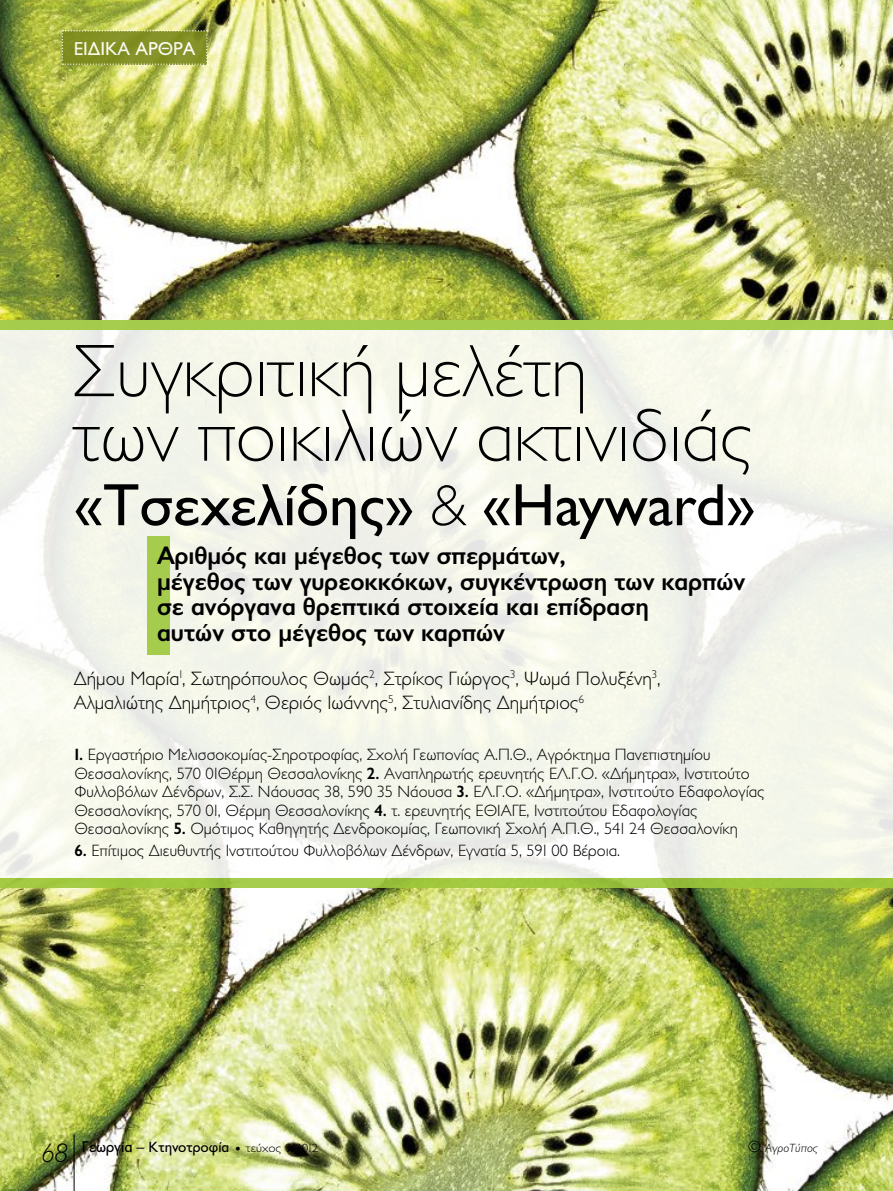
<style>
.page{position:relative;width:893px;height:1191px;background:#fff}
.page>*{position:absolute;margin:0;border:0;box-sizing:border-box;transform-origin:0 0}
.t1{font:300 expanded 75px/64.5px "Gill Sans Hel";color:#000}
.t2{font:60px "Gill Sans Hel Regular TF";color:#000}
.t3{font:italic 300 27px "Gill Sans Hel";color:#000}
.t4{font:25.5px/25.5px "Gill Sans Hel Demi";color:#000}
.t5{font:300 19.5px/24.6px "Gill Sans Hel";color:#000}
.t6{font:18.9px "Gill Sans Hel Regular TF";color:#fff}
.t7{font:300 16.5px/18.6px "Gill Sans Hel";color:#000}
.t8{font:15px "Gill Sans Hel Regular TF";color:#000}
.t9{font:italic 300 12px "Gill Sans Hel";color:#000;scale:1.1 1}
.s1{font-family:"Gill Sans Hel";font-weight:300;font-stretch:expanded}
.s2{font-family:"Gill Sans Hel Demi";font-weight:400}
.s3{font-size:15.75px}
.s4{font-family:"Gill Sans Hel";font-weight:300;font-style:italic;font-size:15.75px}
.s5{font-family:"Gill Sans Hel";font-weight:300;font-size:12px}
.s6{font-style:normal;font-size:15.75px}
</style>
<div class="page">
<img style="left:0;top:0;width:893px;height:1191px">
<hr style="left:74px;top:1134px;width:1px;height:57px;background:#000">
<svg style="left:62px;top:30px;width:146px;height:35px;background:#87942c"></svg>
<svg style="left:0;top:330px;width:893px;height:548px;fill:#f4f6ea"></svg>
<svg style="left:0;top:878px;width:893px;height:9px;background:#9ec640"></svg>
<div style="left:0;top:320px;width:893px;height:10px;background:#a6cc4c"></div>
<div style="left:147px;top:536px;width:23px;height:119px;background:#a5cc4c"></div>
<p class="t6" style="left:74px;top:38px;width:123px">ειδικά άρθρα</p>
<h1 class="t1" style="left:74px;top:339px;width:680px">Συγκριτική μελέτη<br>των ποικιλιών ακτινιδιάς</h1>
<h2 class="t2" style="left:74px;top:473px;width:683px">«Τσεχελίδης» <span class="s1">&amp;</span> «Hayward»</h2>
<h3 class="t4" style="left:157px;top:543px;width:590px">Αριθμός και μέγεθος των σπερμάτων,<br>μέγεθος των γυρεοκκόκων, συγκέντρωση των καρπών σε ανόργανα θρεπτικά στοιχεία και επίδραση<br>αυτών στο μέγεθος των καρπών</h3>
<p class="t5" style="left:74px;top:666px;width:588px">Δήμου Μαρία<sup>1</sup>, Σωτηρόπουλος Θωμάς<sup>2</sup>, Στρίκος Γιώργος<sup>3</sup>, Ψωμά Πολυξένη<sup>3</sup>,<br>Αλμαλιώτης Δημήτριος<sup>4</sup>, Θεριός Ιωάννης<sup>5</sup>, Στυλιανίδης Δημήτριος<sup>6</sup></p>
<p class="t7" style="left:74px;top:745px;width:691px"><span class="s2">1.</span> Εργαστήριο Μελισσοκομίας-Σηροτροφίας, Σχολή Γεωπονίας Α.Π.Θ., Αγρόκτημα Πανεπιστημίου Θεσσαλονίκης, 570 01Θέρμη Θεσσαλονίκης <span class="s2">2.</span> Αναπληρωτής ερευνητής ΕΛ.Γ.Ο. «Δήμητρα», Ινστιτούτο Φυλλοβόλων Δένδρων, Σ.Σ. Νάουσας 38, 590 35 Νάουσα <span class="s2">3.</span> ΕΛ.Γ.Ο. «Δήμητρα», Ινστιτούτο Εδαφολογίας Θεσσαλονίκης, 570 01, Θέρμη Θεσσαλονίκης <span class="s2">4.</span> τ. ερευνητής ΕΘΙΑΓΕ, Ινστιτούτου Εδαφολογίας Θεσσαλονίκης <span class="s2">5.</span> Oμότιμος Καθηγητής Δενδροκομίας, Γεωπονική Σχολή Α.Π.Θ., 541 24 Θεσσαλονίκη</p>
<p class="t7" style="left:74px;top:841px;width:547px"><span class="s2">6.</span> Επίτιμος Διευθυντής Ινστιτούτου Φυλλοβόλων Δένδρων, Εγνατία 5, 591 00 Βέροια.</p>
<h3 class="t3" style="left:42px;top:1138px;width:28px">68</h3>
<p class="t8" style="left:82px;top:1139px;width:238px"><span class="s3">Γεωργία</span> – Κτηνοτροφία <span class="s4">•</span> <span class="s5">τεύχος 9/2012</span></p>
<p class="t9" style="left:748px;top:1141px;width:65px"><span class="s6">©</span> ΑγροΤύπος</p>
</div>
